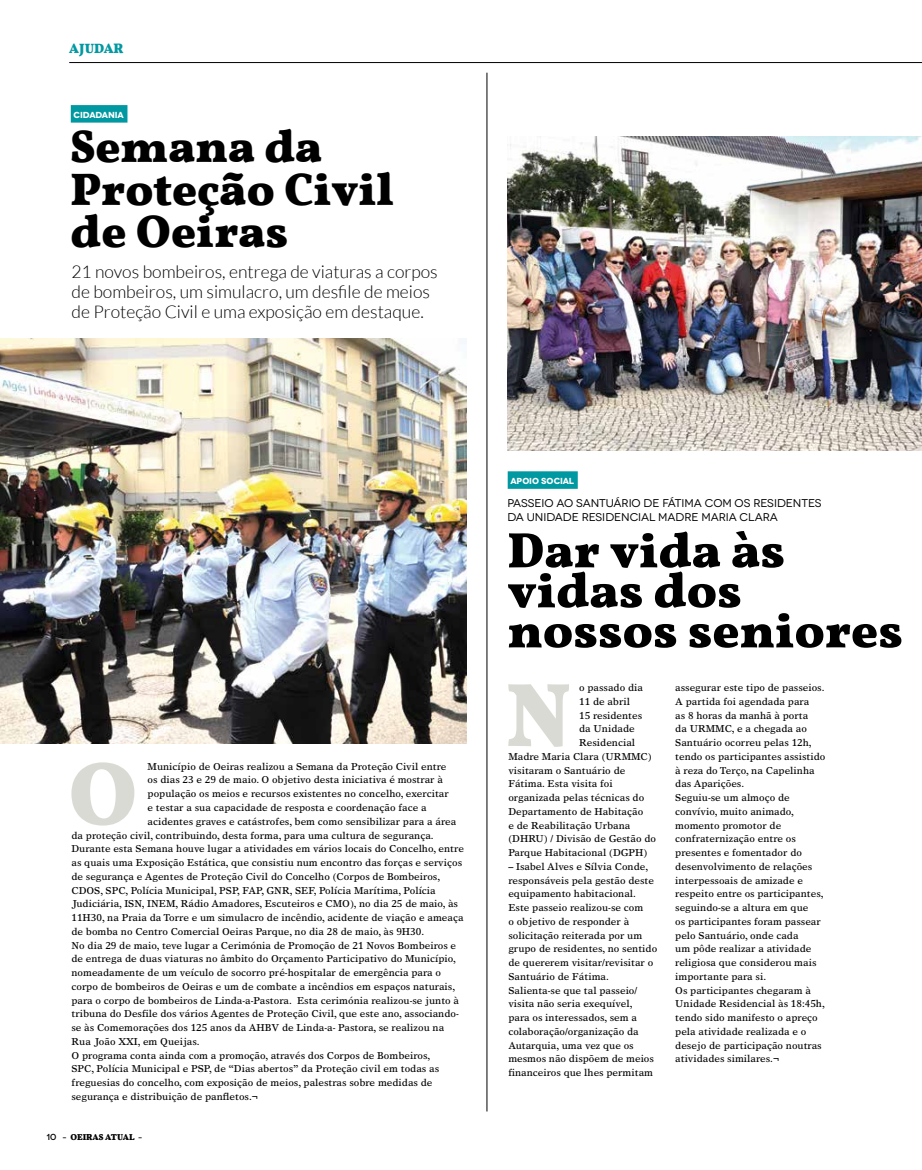
<style>
.page{position:relative;width:922px;height:1170px;background:#fff}
.page>*{position:absolute;margin:0;border:0;box-sizing:border-box;transform-origin:0 0}
.t1{font:700 91px "Vollkorn";color:#dadad5}
.t2{font:700 50px/40px "Vollkorn";color:#000}
.t3{font:700 46.25px/42.5px "Vollkorn";color:#000}
.t4{font:300 17.5px/20px "Lato";color:#000}
.t5{font:700 13.75px "Vollkorn";color:#0098a1}
.t6{font:11.25px/13.8px "Novecentowide";letter-spacing:-.01em;color:#000}
.t7{font:10px/13.8px "Times Europa LT";color:#000}
.t8{font:700 8.75px "Novecentowide";letter-spacing:-.01em;color:#fff}
.t9{font:700 8.75px "Vollkorn";color:#000}
.s1{font-family:"Novecentowide";font-weight:500}
.s2{font-family:"Foundry Wilson";font-weight:400}
</style>
<div class="page">
<img style="left:507px;top:137px;width:414px;height:313px">
<hr style="left:69px;top:62px;width:852px;height:1px;background:#000">
<hr style="left:486px;top:73px;width:1px;height:1038px;background:#000">
<div style="left:507px;top:471px;width:70px;height:18px;background:#0098a1"></div>
<div style="left:71px;top:105px;width:56px;height:18px;background:#0098a1"></div>
<img style="left:0;top:338px;width:466px;height:405px">
<h3 class="t5" style="left:69px;top:40px;width:56px">AJUDAR</h3>
<p class="t8" style="left:74px;top:109px;width:52px">CIDADANIA</p>
<h3 class="t3" style="left:71px;top:126px;width:325px">Semana da<br>Proteção Civil de Oeiras</h3>
<h3 class="t4" style="left:71px;top:261px;width:368px">21 novos bombeiros, entrega de viaturas a corpos de bombeiros, um simulacro, um desfile de meios de Proteção Civil e uma exposição em destaque.</h3>
<h1 class="t1" style="left:68px;top:738px;width:71px">O</h1>
<p class="t7" style="left:147px;top:759px;width:300px">Município de Oeiras realizou a Semana da Proteção Civil entre</p>
<p class="t7" style="left:147px;top:773px;width:297px">os dias 23 e 29 de maio. O objetivo desta iniciativa é mostrar à</p>
<p class="t7" style="left:147px;top:786px;width:303px">população os meios e recursos existentes no concelho, exercitar</p>
<p class="t7" style="left:147px;top:800px;width:280px">e testar a sua capacidade de resposta e coordenação face a</p>
<p class="t7" style="left:147px;top:814px;width:310px">acidentes graves e catástrofes, bem como sensibilizar para a área</p>
<p class="t7" style="left:71px;top:828px;width:364px">da proteção civil, contribuindo, desta forma, para uma cultura de segurança.</p>
<p class="t7" style="left:71px;top:841px;width:394px">Durante esta Semana houve lugar a atividades em vários locais do Concelho, entre</p>
<p class="t7" style="left:71px;top:855px;width:392px">as quais uma Exposição Estática, que consistiu num encontro das forças e serviços</p>
<p class="t7" style="left:71px;top:869px;width:370px">de segurança e Agentes de Proteção Civil do Concelho (Corpos de Bombeiros,</p>
<p class="t7" style="left:71px;top:883px;width:366px">CDOS, SPC, Polícia Municipal, PSP, FAP, GNR, SEF, Polícia Marítima, Polícia</p>
<p class="t7" style="left:71px;top:896px;width:388px">Judiciária, ISN, INEM, Rádio Amadores, Escuteiros e CMO), no dia 25 de maio, às</p>
<p class="t7" style="left:71px;top:910px;width:393px">11H30, na Praia da Torre e um simulacro de incêndio, acidente de viação e ameaça</p>
<p class="t7" style="left:71px;top:924px;width:354px">de bomba no Centro Comercial Oeiras Parque, no dia 28 de maio, às 9H30.</p>
<p class="t7" style="left:71px;top:938px;width:386px">No dia 29 de maio, teve lugar a Cerimónia de Promoção de 21 Novos Bombeiros e</p>
<p class="t7" style="left:71px;top:951px;width:386px">de entrega de duas viaturas no âmbito do Orçamento Participativo do Município,</p>
<p class="t7" style="left:71px;top:965px;width:371px">nomeadamente de um veículo de socorro pré-hospitalar de emergência para o</p>
<p class="t7" style="left:71px;top:979px;width:385px">corpo de bombeiros de Oeiras e um de combate a incêndios em espaços naturais,</p>
<p class="t7" style="left:71px;top:993px;width:389px">para o corpo de bombeiros de Linda-a-Pastora. Esta cerimónia realizou-se junto à</p>
<p class="t7" style="left:71px;top:1006px;width:389px">tribuna do Desfile dos vários Agentes de Proteção Civil, que este ano, associando-</p>
<p class="t7" style="left:71px;top:1020px;width:374px">se às Comemorações dos 125 anos da AHBV de Linda-a- Pastora, se realizou na</p>
<p class="t7" style="left:71px;top:1034px;width:130px">Rua João XXI, em Queijas.</p>
<p class="t7" style="left:71px;top:1048px;width:360px">O programa conta ainda com a promoção, através dos Corpos de Bombeiros,</p>
<p class="t7" style="left:71px;top:1061px;width:369px">SPC, Polícia Municipal e PSP, de “Dias abertos” da Proteção civil em todas as</p>
<p class="t7" style="left:71px;top:1075px;width:362px">freguesias do concelho, com exposição de meios, palestras sobre medidas de</p>
<p class="t7" style="left:71px;top:1089px;width:188px">segurança e distribuição de panfletos.¬</p>
<p class="t9" style="left:46px;top:1130px;width:97px"><span class="s1">10</span> <span class="s2">-</span> OEIRAS ATUAL <span class="s2">-</span></p>
<p class="t8" style="left:510px;top:475px;width:65px">APOIO SOCIAL</p>
<p class="t6" style="left:507px;top:496px;width:315px">PASSEIO AO SANTUÁRIO DE FÁTIMA COM OS RESIDENTES<br>DA UNIDADE RESIDENCIAL MADRE MARIA CLARA</p>
<h2 class="t2" style="left:507px;top:530px;width:397px">Dar vida às vidas dos nossos seniores</h2>
<h1 class="t1" style="left:505px;top:659px;width:68px">N</h1>
<p class="t7" style="left:579px;top:680px;width:65px">o passado dia</p>
<p class="t7" style="left:579px;top:694px;width:52px">11 de abril</p>
<p class="t7" style="left:579px;top:708px;width:65px">15 residentes</p>
<p class="t7" style="left:579px;top:721px;width:57px">da Unidade</p>
<p class="t7" style="left:579px;top:735px;width:58px">Residencial</p>
<p class="t7" style="left:508px;top:749px;width:145px">Madre Maria Clara (URMMC)</p>
<p class="t7" style="left:508px;top:763px;width:118px">visitaram o Santuário de</p>
<p class="t7" style="left:508px;top:776px;width:106px">Fátima. Esta visita foi</p>
<p class="t7" style="left:508px;top:790px;width:137px">organizada pelas técnicas do</p>
<p class="t7" style="left:508px;top:804px;width:136px">Departamento de Habitação</p>
<p class="t7" style="left:508px;top:818px;width:124px">e de Reabilitação Urbana</p>
<p class="t7" style="left:508px;top:831px;width:149px">(DHRU) / Divisão de Gestão do</p>
<p class="t7" style="left:508px;top:845px;width:141px">Parque Habitacional (DGPH)</p>
<p class="t7" style="left:508px;top:859px;width:150px">– Isabel Alves e Sílvia Conde, responsáveis pela gestão deste equipamento habitacional.<br>Este passeio realizou-se com<br>o objetivo de responder à solicitação reiterada por um grupo de residentes, no sentido de quererem visitar/revisitar o<br>Santuário de Fátima.<br>Salienta-se que tal passeio/ visita não seria exequível,<br>para os interessados, sem a colaboração/organização da<br>Autarquia, uma vez que os mesmos não dispõem de meios financeiros que lhes permitam</p>
<p class="t7" style="left:675px;top:680px;width:151px">assegurar este tipo de passeios.<br>A partida foi agendada para<br>as 8 horas da manhã à porta<br>da URMMC, e a chegada ao<br>Santuário ocorreu pelas 12h, tendo os participantes assistido à reza do Terço, na Capelinha das Aparições.<br>Seguiu-se um almoço de convívio, muito animado, momento promotor de confraternização entre os presentes e fomentador do desenvolvimento de relações interpessoais de amizade e respeito entre os participantes, seguindo-se a altura em que<br>os participantes foram passear pelo Santuário, onde cada<br>um pôde realizar a atividade religiosa que considerou mais importante para si.<br>Os participantes chegaram à<br>Unidade Residencial às 18:45h, tendo sido manifesto o apreço pela atividade realizada e o desejo de participação noutras atividades similares.¬</p>
</div>
